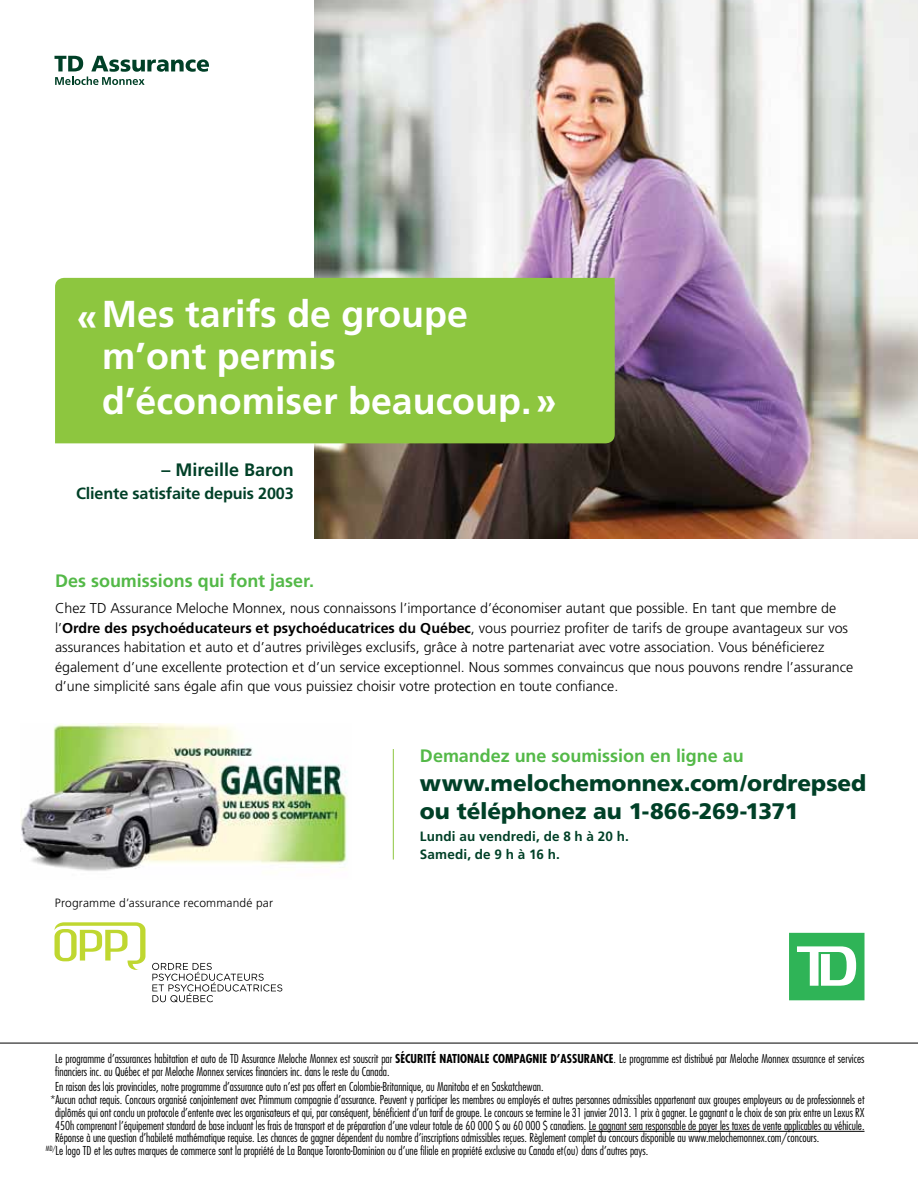
<style>
.page{position:relative;width:918px;height:1188px;background:#fff}
.page>*{position:absolute;margin:0;border:0;box-sizing:border-box;transform-origin:0 0}
.t1{font:700 37.5px/43.5px "Frutiger";color:#fff}
.t2{font:900 22.5px/28.5px "Frutiger";color:#004027}
.t3{font:700 18px "Frutiger";letter-spacing:-.005em;color:#54b948}
.t4{font:700 18px "Frutiger";color:#004027}
.t5{font:700 16.2px "Frutiger";letter-spacing:-.01em;color:#004027}
.t6{font:300 14.25px/19.5px "Frutiger";color:#000}
.t7{font:700 13.5px/18px "Frutiger";letter-spacing:.01em;color:#004027}
.t8{font:300 condensed 12px/12.8px "Futura";color:#000}
.t9{font:300 12px "Frutiger";letter-spacing:.015em;color:#000}
.s1{font-weight:700}
</style>
<div class="page">
<hr style="left:0;top:1043px;width:918px;height:1px;background:#000">
<svg style="left:789px;top:933px;width:76px;height:67px"></svg>
<img style="left:21px;top:724px;width:327px;height:147px">
<hr style="left:589px;top:1131px;width:276px;height:1px;background:#000">
<img style="left:314px;top:0;width:604px;height:539px">
<div style="left:55px;top:278px;width:560px;height:165px;background:#8dc63f"></div>
<hr style="left:393px;top:749px;width:1px;height:111px;background:#8dc63f">
<svg style="left:55px;top:56px;width:154px;height:29px"></svg>
<svg style="left:152px;top:963px;width:130px;height:39px"></svg>
<svg style="left:55px;top:922px;width:90px;height:48px"></svg>
<h1 class="t1" style="left:102px;top:292px;width:456px;text-indent:-26px">«Mes tarifs de groupe m’ont permis d’économiser beaucoup.»</h1>
<h3 class="t4" style="left:161px;top:459px;width:134px">– Mireille Baron</h3>
<h3 class="t5" style="left:76px;top:483px;width:219px">Cliente satisfaite depuis 2003</h3>
<h3 class="t3" style="left:55px;top:570px;width:260px">Des soumissions qui font jaser.</h3>
<p class="t6" style="left:55px;top:598px;width:800px">Chez TD Assurance Meloche Monnex, nous connaissons l’importance d’économiser autant que possible. En tant que membre de l’<span class="s1">Ordre des psychoéducateurs et psychoéducatrices du Québec</span>, vous pourriez profiter de tarifs de groupe avantageux sur vos assurances habitation et auto et d’autres privilèges exclusifs, grâce à notre partenariat avec votre association. Vous bénéficierez également d’une excellente protection et d’un service exceptionnel. Nous sommes convaincus que nous pouvons rendre l’assurance d’une simplicité sans égale afin que vous puissiez choisir votre protection en toute confiance.</p>
<p class="t9" style="left:55px;top:896px;width:220px">Programme d’assurance recommandé par</p>
<h3 class="t3" style="left:420px;top:745px;width:325px">Demandez une soumission en ligne au</h3>
<h2 class="t2" style="left:420px;top:768px;width:448px">www.melochemonnex.com/ordrepsed ou téléphonez au 1-866-269-1371</h2>
<p class="t7" style="left:420px;top:828px;width:211px">Lundi au vendredi, de 8 h à 20 h.<br>Samedi, de 9 h à 16 h.</p>
<p class="t8" style="left:55px;top:1052px;width:811px">Le programme d’assurances habitation et auto de TD Assurance Meloche Monnex est souscrit par <span class="s1">SÉCURITÉ NATIONALE COMPAGNIE D’ASSURANCE</span>. Le programme est distribué par Meloche Monnex assurance et services financiers inc. au Québec et par Meloche Monnex services financiers inc. dans le reste du Canada.</p>
<p class="t8" style="left:55px;top:1080px;width:490px">En raison des lois provinciales, notre programme d’assurance auto n’est pas offert en Colombie-Britannique, au Manitoba et en Saskatchewan.</p>
<p class="t8" style="left:51px;top:1093px;width:816px">*Aucun achat requis. Concours organisé conjointement avec Primmum compagnie d’assurance. Peuvent y participer les membres ou employés et autres personnes admissibles appartenant aux groupes employeurs ou de professionnels et</p>
<p class="t8" style="left:55px;top:1106px;width:811px">diplômés qui ont conclu un protocole d’entente avec les organisateurs et qui, par conséquent, bénéficient d’un tarif de groupe. Le concours se termine le 31 janvier 2013. 1 prix à gagner. Le gagnant a le choix de son prix entre un Lexus RX</p>
<p class="t8" style="left:55px;top:1118px;width:811px">450h comprenant l’équipement standard de base incluant les frais de transport et de préparation d’une valeur totale de 60 000 $ ou 60 000 $ canadiens. Le gagnant sera responsable de payer les taxes de vente applicables au véhicule.</p>
<p class="t8" style="left:55px;top:1131px;width:766px">Réponse à une question d’habileté mathématique requise. Les chances de gagner dépendent du nombre d’inscriptions admissibles reçues. Règlement complet du concours disponible au www.melochemonnex.com/concours.</p>
<p class="t8" style="left:46px;top:1144px;width:604px"><sup>MD/</sup>Le logo TD et les autres marques de commerce sont la propriété de La Banque Toronto-Dominion ou d’une filiale en propriété exclusive au Canada et(ou) dans d’autres pays.</p>
</div>
